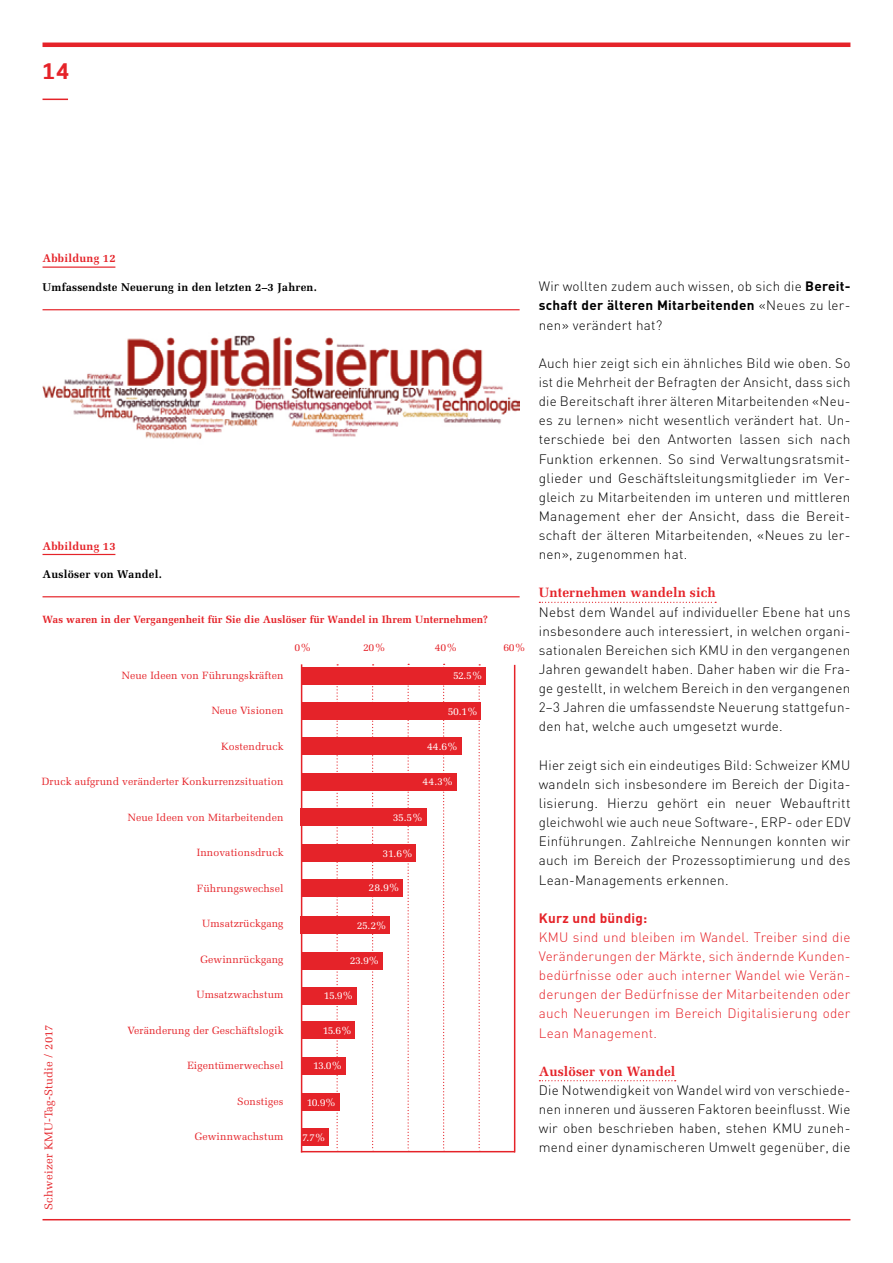
<style>
.page{position:relative;width:893px;height:1263px;background:#fff}
.page>*{position:absolute;margin:0;border:0;box-sizing:border-box;transform-origin:0 0}
.t1{font:700 22.5px "Fago Office Serif CE";color:#e52329}
.t2{font:300 13.5px/19.2px "DIN";letter-spacing:.02em;color:#000;text-align:justify}
.t3{font:300 13.5px/19.2px "DIN";letter-spacing:.02em;color:#e52329;text-align:justify}
.t4{font:700 13.5px "Melior";letter-spacing:.01em;color:#e52329}
.t5{font:700 13.5px "DIN";letter-spacing:.02em;color:#e52329}
.t6{font:700 11.25px "Melior";letter-spacing:.02em;color:#000}
.t7{font:11.25px "Melior";letter-spacing:.02em;color:#e52329}
.t8{font:700 11.25px "Melior";letter-spacing:.02em;color:#e52329}
.t9{font:10.5px "Melior";letter-spacing:.01em;color:#e52329}
.t10{font:700 10.5px "Melior";letter-spacing:.01em;color:#e52329}
.t11{font:10.5px "Melior";letter-spacing:-.03em;color:#fff}
.s1{font-weight:700}
</style>
<div class="page">
<svg style="left:43px;top:99px;width:25px;height:1px"></svg>
<hr style="left:43px;top:43px;width:807px;height:4px;background:#e52329">
<hr style="left:43px;top:1219px;width:807px;height:1px;background:#e52329">
<hr style="left:43px;top:266px;width:72px;height:2px;background:#e52329">
<hr style="left:43px;top:309px;width:477px;height:1px;background:#e52329">
<hr style="left:43px;top:554px;width:72px;height:1px;background:#e52329">
<hr style="left:43px;top:596px;width:477px;height:1px;background:#e52329">
<img style="left:43px;top:335px;width:477px;height:104px">
<svg style="left:539px;top:602px;width:177px;height:1px"></svg>
<svg style="left:539px;top:1080px;width:137px;height:1px"></svg>
<svg style="left:372px;top:664px;width:2px;height:487px"></svg>
<svg style="left:336px;top:664px;width:2px;height:487px"></svg>
<svg style="left:408px;top:664px;width:1px;height:487px"></svg>
<svg style="left:443px;top:664px;width:2px;height:487px"></svg>
<svg style="left:479px;top:664px;width:1px;height:487px"></svg>
<hr style="left:514px;top:665px;width:1px;height:487px;background:#e52329">
<hr style="left:301px;top:664px;width:1px;height:488px;background:#e52329">
<div style="left:301px;top:667px;width:185px;height:17px;background:#e52329"></div>
<div style="left:302px;top:702px;width:179px;height:17px;background:#e52329"></div>
<div style="left:301px;top:737px;width:160px;height:17px;background:#e52329"></div>
<div style="left:301px;top:773px;width:156px;height:17px;background:#e52329"></div>
<div style="left:301px;top:809px;width:126px;height:17px;background:#e52329"></div>
<div style="left:301px;top:845px;width:114px;height:17px;background:#e52329"></div>
<div style="left:301px;top:880px;width:102px;height:17px;background:#e52329"></div>
<div style="left:301px;top:917px;width:89px;height:17px;background:#e52329"></div>
<div style="left:301px;top:952px;width:82px;height:17px;background:#e52329"></div>
<div style="left:301px;top:987px;width:55px;height:17px;background:#e52329"></div>
<div style="left:301px;top:1021px;width:54px;height:17px;background:#e52329"></div>
<div style="left:301px;top:1057px;width:44px;height:17px;background:#e52329"></div>
<div style="left:301px;top:1093px;width:38px;height:17px;background:#e52329"></div>
<div style="left:301px;top:1128px;width:28px;height:17px;background:#e52329"></div>
<hr style="left:301px;top:1151px;width:214px;height:1px;background:#e52329">
<h1 class="t1" style="left:43px;top:58px;width:28px">14</h1>
<p class="t8" style="left:43px;top:252px;width:75px">Abbildung 12</p>
<p class="t6" style="left:43px;top:281px;width:276px">Umfassendste Neuerung in den letzten 2–3 Jahren.</p>
<p class="t8" style="left:43px;top:539px;width:75px">Abbildung 13</p>
<p class="t6" style="left:43px;top:568px;width:121px">Auslöser von Wandel.</p>
<p class="t10" style="left:43px;top:613px;width:447px">Was waren in der Vergangenheit für Sie die Auslöser für Wandel in Ihrem Unternehmen?</p>
<p class="t9" style="left:122px;top:669px;width:163px">Neue Ideen von Führungskräften</p>
<p class="t9" style="left:212px;top:705px;width:73px">Neue Visionen</p>
<p class="t9" style="left:221px;top:740px;width:64px">Kostendruck</p>
<p class="t9" style="left:42px;top:776px;width:243px">Druck aufgrund veränderter Konkurrenzsituation</p>
<p class="t9" style="left:128px;top:811px;width:157px">Neue Ideen von Mitarbeitenden</p>
<p class="t9" style="left:197px;top:847px;width:88px">Innovationsdruck</p>
<p class="t9" style="left:197px;top:882px;width:88px">Führungswechsel</p>
<p class="t9" style="left:202px;top:918px;width:83px">Umsatzrückgang</p>
<p class="t9" style="left:200px;top:953px;width:85px">Gewinnrückgang</p>
<p class="t9" style="left:196px;top:989px;width:89px">Umsatzwachstum</p>
<p class="t9" style="left:127px;top:1024px;width:158px">Veränderung der Geschäftslogik</p>
<p class="t9" style="left:187px;top:1060px;width:98px">Eigentümerwechsel</p>
<p class="t9" style="left:237px;top:1095px;width:48px">Sonstiges</p>
<p class="t9" style="left:195px;top:1131px;width:90px">Gewinnwachstum</p>
<p class="t7" style="left:42px;top:1209px;width:186px;rotate:-90deg">Schweizer KMU-Tag-Studie / 2017</p>
<p class="t9" style="left:295px;top:642px;width:18px">0%</p>
<p class="t9" style="left:363px;top:642px;width:24px">20%</p>
<p class="t9" style="left:435px;top:642px;width:24px">40%</p>
<p class="t11" style="left:453px;top:669px;width:31px">52.5%</p>
<p class="t11" style="left:448px;top:705px;width:32px">50.1%</p>
<p class="t11" style="left:427px;top:740px;width:32px">44.6%</p>
<p class="t11" style="left:422px;top:775px;width:32px">44.3%</p>
<p class="t11" style="left:393px;top:811px;width:32px">35.5%</p>
<p class="t11" style="left:383px;top:847px;width:32px">31.6%</p>
<p class="t11" style="left:368px;top:881px;width:33px">28.9%</p>
<p class="t11" style="left:357px;top:919px;width:32px">25.2%</p>
<p class="t11" style="left:350px;top:954px;width:31px">23.9%</p>
<p class="t11" style="left:324px;top:989px;width:31px">15.9%</p>
<p class="t11" style="left:323px;top:1024px;width:31px">15.6%</p>
<p class="t11" style="left:313px;top:1059px;width:31px">13.0%</p>
<p class="t11" style="left:307px;top:1096px;width:31px">10.9%</p>
<p class="t11" style="left:302px;top:1131px;width:25px">7.7%</p>
<p class="t9" style="left:503px;top:642px;width:24px">60%</p>
<p class="t2" style="left:539px;top:276px;width:313px">Wir wollten zudem auch wissen, ob sich die <span class="s1">Bereit&shy;schaft der älteren Mitarbeitenden</span> «Neues zu ler&shy;nen» verändert hat?</p>
<p class="t2" style="left:539px;top:353px;width:313px">Auch hier zeigt sich ein ähnliches Bild wie oben. So ist die Mehrheit der Befragten der Ansicht, dass sich die Bereitschaft ihrer älteren Mitarbeitenden «Neu&shy;es zu lernen» nicht wesentlich verändert hat. Un&shy;terschiede bei den Antworten lassen sich nach Funktion erkennen. So sind Verwaltungsratsmit&shy;glieder und Geschäftsleitungsmitglieder im Ver&shy;gleich zu Mitarbeitenden im unteren und mittleren Management eher der Ansicht, dass die Bereit&shy;schaft der älteren Mitarbeitenden, «Neues zu ler&shy;nen», zugenommen hat.</p>
<p class="t4" style="left:539px;top:585px;width:179px">Unternehmen wandeln sich</p>
<p class="t2" style="left:539px;top:601px;width:313px">Nebst dem Wandel auf individueller Ebene hat uns insbesondere auch interessiert, in welchen organi&shy;sationalen Bereichen sich KMU in den vergangenen Jahren gewandelt haben. Daher haben wir die Fra&shy;ge gestellt, in welchem Bereich in den vergangenen 2–3 Jahren die umfassendste Neuerung stattgefun&shy;den hat, welche auch umgesetzt wurde.</p>
<p class="t2" style="left:539px;top:755px;width:313px">Hier zeigt sich ein eindeutiges Bild: Schweizer KMU wandeln sich insbesondere im Bereich der Digita&shy;lisierung. Hierzu gehört ein neuer Webauftritt gleichwohl wie auch neue Software-, ERP- oder EDV Einführungen. Zahlreiche Nennungen konnten wir auch im Bereich der Prozessoptimierung und des Lean-Managements erkennen.</p>
<p class="t5" style="left:539px;top:909px;width:110px">Kurz und bündig:</p>
<p class="t3" style="left:539px;top:927px;width:313px">KMU sind und bleiben im Wandel. Treiber sind die Veränderungen der Märkte, sich ändernde Kunden&shy;bedürfnisse oder auch interner Wandel wie Verän&shy;derungen der Bedürfnisse der Mitarbeitenden oder auch Neuerungen im Bereich Digitalisierung oder Lean Management.</p>
<p class="t4" style="left:539px;top:1063px;width:138px">Auslöser von Wandel</p>
<p class="t2" style="left:539px;top:1080px;width:313px">Die Notwendigkeit von Wandel wird von verschiede&shy;nen inneren und äusseren Faktoren beeinflusst. Wie wir oben beschrieben haben, stehen KMU zuneh&shy;mend einer dynamischeren Umwelt gegenüber, die</p>
</div>
